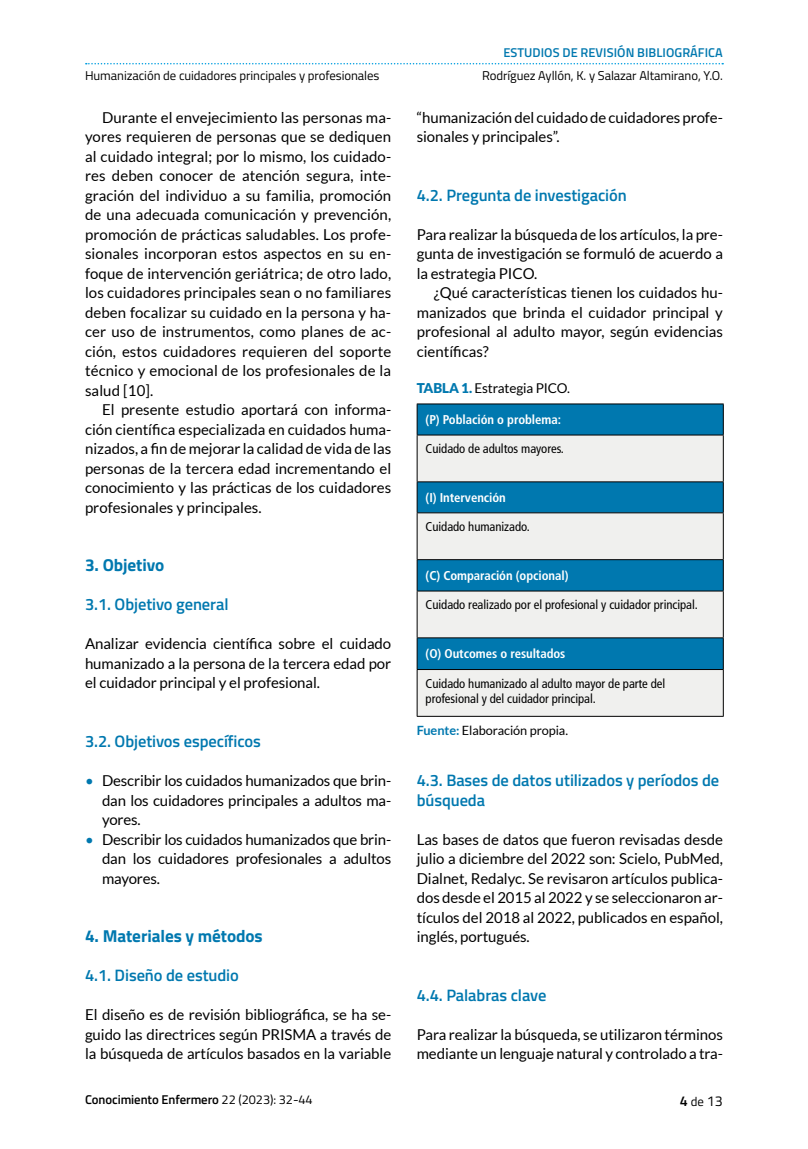
<style>
.page{position:relative;width:808px;height:1149px;background:#fff}
.page>*{position:absolute;margin:0;border:0;box-sizing:border-box;transform-origin:0 0}
.t1{font:700 17.25px "Titillium Web";letter-spacing:-.005em;color:#0078af}
.t2{font:600 16.5px/19.5px "Titillium Web";letter-spacing:-.005em;color:#0078af}
.t3{font:15px/19.5px "Lato";letter-spacing:-.005em;color:#000;text-align:justify}
.t4{font:13.5px "Lato";letter-spacing:-.01em;color:#000}
.t5{font:condensed 12.75px/15px "Frutiger LT Std";letter-spacing:-.005em;color:#000}
.t6{font:12.75px "Titillium Web";letter-spacing:-.005em;color:#000}
.t7{font:700 condensed 12.75px "Frutiger LT Std";letter-spacing:-.005em;color:#fff}
.t8{font:600 12.75px "Titillium Web";letter-spacing:-.005em;color:#000}
.t9{font:600 12.75px "Titillium Web";letter-spacing:.005em;color:#0078af}
.t10{font:12.75px "Lato";letter-spacing:-.005em;color:#000}
.s1{color:#0078af}
.s2{font-weight:900;color:#0078af}
.s3{font-weight:700;color:#0078af}
.s4{font-weight:400}
.s5{font-weight:600;font-size:14.25px}
.s6{font-size:14.25px}
</style>
<div class="page">
<svg style="left:86px;top:63px;width:637px;height:1px"></svg>
<div style="left:418px;top:404px;width:305px;height:30px;background:#0078af"></div>
<svg style="left:418px;top:435px;width:305px;height:280px;background:#9ec6d7"></svg>
<hr style="left:417px;top:403px;width:307px;height:1px;background:#000">
<hr style="left:417px;top:404px;width:1px;height:30px;background:#000">
<hr style="left:723px;top:404px;width:1px;height:30px;background:#000">
<hr style="left:417px;top:434px;width:307px;height:1px;background:#000">
<hr style="left:417px;top:435px;width:1px;height:46px;background:#000">
<hr style="left:723px;top:435px;width:1px;height:46px;background:#000">
<hr style="left:417px;top:481px;width:307px;height:1px;background:#000">
<hr style="left:417px;top:482px;width:1px;height:30px;background:#000">
<hr style="left:723px;top:482px;width:1px;height:30px;background:#000">
<hr style="left:417px;top:512px;width:307px;height:1px;background:#000">
<hr style="left:417px;top:513px;width:1px;height:46px;background:#000">
<hr style="left:723px;top:513px;width:1px;height:46px;background:#000">
<hr style="left:417px;top:559px;width:307px;height:1px;background:#000">
<hr style="left:417px;top:560px;width:1px;height:30px;background:#000">
<hr style="left:723px;top:560px;width:1px;height:30px;background:#000">
<hr style="left:417px;top:590px;width:307px;height:1px;background:#000">
<hr style="left:417px;top:591px;width:1px;height:46px;background:#000">
<hr style="left:723px;top:591px;width:1px;height:46px;background:#000">
<hr style="left:417px;top:637px;width:307px;height:1px;background:#000">
<hr style="left:417px;top:638px;width:1px;height:31px;background:#000">
<hr style="left:723px;top:638px;width:1px;height:31px;background:#000">
<hr style="left:417px;top:669px;width:307px;height:1px;background:#000">
<hr style="left:417px;top:669px;width:1px;height:46px;background:#000">
<hr style="left:723px;top:669px;width:1px;height:46px;background:#000">
<hr style="left:417px;top:715px;width:307px;height:1px;background:#000">
<p class="t9" style="left:503px;top:43px;width:221px">ESTUDIOS DE REVISIÓN BIBLIOGRÁFICA</p>
<p class="t6" style="left:85px;top:66px;width:296px">Humanización de cuidadores principales y profesionales</p>
<p class="t6" style="left:482px;top:66px;width:242px">Rodríguez Ayllón, K. y Salazar Altamirano, Y.O.</p>
<p class="t3" style="left:85px;top:107px;width:308px;text-indent:17px">Durante el envejecimiento las personas ma&shy;yores requieren de personas que se dediquen al cuidado integral; por lo mismo, los cuidado&shy;res deben conocer de atención segura, inte&shy;gración del individuo a su familia, promoción de una adecuada comunicación y prevención, promoción de prácticas saludables. Los profe&shy;sionales incorporan estos aspectos en su en&shy;foque de intervención geriátrica; de otro lado, los cuidadores principales sean o no familiares deben focalizar su cuidado en la persona y ha&shy;cer uso de instrumentos, como planes de ac&shy;ción, estos cuidadores requieren del soporte técnico y emocional de los profesionales de la salud [10].</p>
<p class="t3" style="left:85px;top:400px;width:308px;text-indent:17px">El presente estudio aportará con informa&shy;ción científica especializada en cuidados huma&shy;nizados, a fin de mejorar la calidad de vida de las personas de la tercera edad incrementando el conocimiento y las prácticas de los cuidadores profesionales y principales.</p>
<p class="t1" style="left:85px;top:552px;width:81px">3. Objetivo</p>
<p class="t2" style="left:85px;top:594px;width:145px">3.1. Objetivo general</p>
<p class="t3" style="left:85px;top:634px;width:308px">Analizar evidencia científica sobre el cuidado humanizado a la persona de la tercera edad por el cuidador principal y el profesional.</p>
<p class="t2" style="left:85px;top:730px;width:177px">3.2. Objetivos específicos</p>
<p class="t3" style="left:102px;top:770px;width:291px;text-indent:-17px"><span class="s1">•</span> Describir los cuidados humanizados que brin&shy;dan los cuidadores principales a adultos ma&shy;yores.</p>
<p class="t3" style="left:102px;top:829px;width:291px;text-indent:-17px"><span class="s1">•</span> Describir los cuidados humanizados que brin&shy;dan los cuidadores profesionales a adultos mayores.</p>
<p class="t1" style="left:85px;top:922px;width:179px">4. Materiales y métodos</p>
<p class="t2" style="left:85px;top:964px;width:155px">4.1. Diseño de estudio</p>
<p class="t3" style="left:85px;top:1004px;width:308px">El diseño es de revisión bibliográfica, se ha se&shy;guido las directrices según PRISMA a través de la búsqueda de artículos basados en la variable</p>
<p class="t3" style="left:417px;top:107px;width:308px">“humanización del cuidado de cuidadores profe&shy;sionales y principales”.</p>
<p class="t2" style="left:417px;top:184px;width:212px">4.2. Pregunta de investigación</p>
<p class="t3" style="left:417px;top:224px;width:308px">Para realizar la búsqueda de los artículos, la pre&shy;gunta de investigación se formuló de acuerdo a la estrategia PICO.</p>
<p class="t3" style="left:417px;top:283px;width:308px;text-indent:17px">¿Qué características tienen los cuidados hu&shy;manizados que brinda el cuidador principal y profesional al adulto mayor, según evidencias científicas?</p>
<p class="t4" style="left:417px;top:380px;width:155px"><span class="s2">TABLA 1.</span> Estrategia PICO.</p>
<p class="t7" style="left:426px;top:412px;width:137px">(P) Población o problema:</p>
<p class="t5" style="left:426px;top:441px;width:140px">Cuidado de adultos mayores.</p>
<p class="t7" style="left:426px;top:490px;width:82px">(I) Intervención</p>
<p class="t5" style="left:426px;top:519px;width:106px">Cuidado humanizado.</p>
<p class="t7" style="left:426px;top:568px;width:144px">(C) Comparación (opcional)</p>
<p class="t5" style="left:426px;top:597px;width:274px">Cuidado realizado por el profesional y cuidador principal.</p>
<p class="t7" style="left:426px;top:646px;width:141px">(O) Outcomes o resultados</p>
<p class="t5" style="left:426px;top:675px;width:241px">Cuidado humanizado al adulto mayor de parte del profesional y del cuidador principal.</p>
<p class="t10" style="left:417px;top:723px;width:153px"><span class="s3">Fuente:</span> Elaboración propia.</p>
<p class="t2" style="left:417px;top:769px;width:304px">4.3. Bases de datos utilizados y períodos de búsqueda</p>
<p class="t3" style="left:417px;top:829px;width:308px">Las bases de datos que fueron revisadas desde julio a diciembre del 2022 son: Scielo, PubMed, Dialnet, Redalyc. Se revisaron artículos publica&shy;dos desde el 2015 al 2022 y se seleccionaron ar&shy;tículos del 2018 al 2022, publicados en español, inglés, portugués.</p>
<p class="t2" style="left:417px;top:984px;width:131px">4.4. Palabras clave</p>
<p class="t3" style="left:417px;top:1024px;width:308px">Para realizar la búsqueda, se utilizaron términos mediante un lenguaje natural y controlado a tra-</p>
<p class="t8" style="left:85px;top:1089px;width:229px">Conocimiento Enfermero <span class="s4">22 (2023): 32-44</span></p>
<p class="t6" style="left:680px;top:1091px;width:45px"><span class="s5">4</span> de <span class="s6">13</span></p>
</div>
